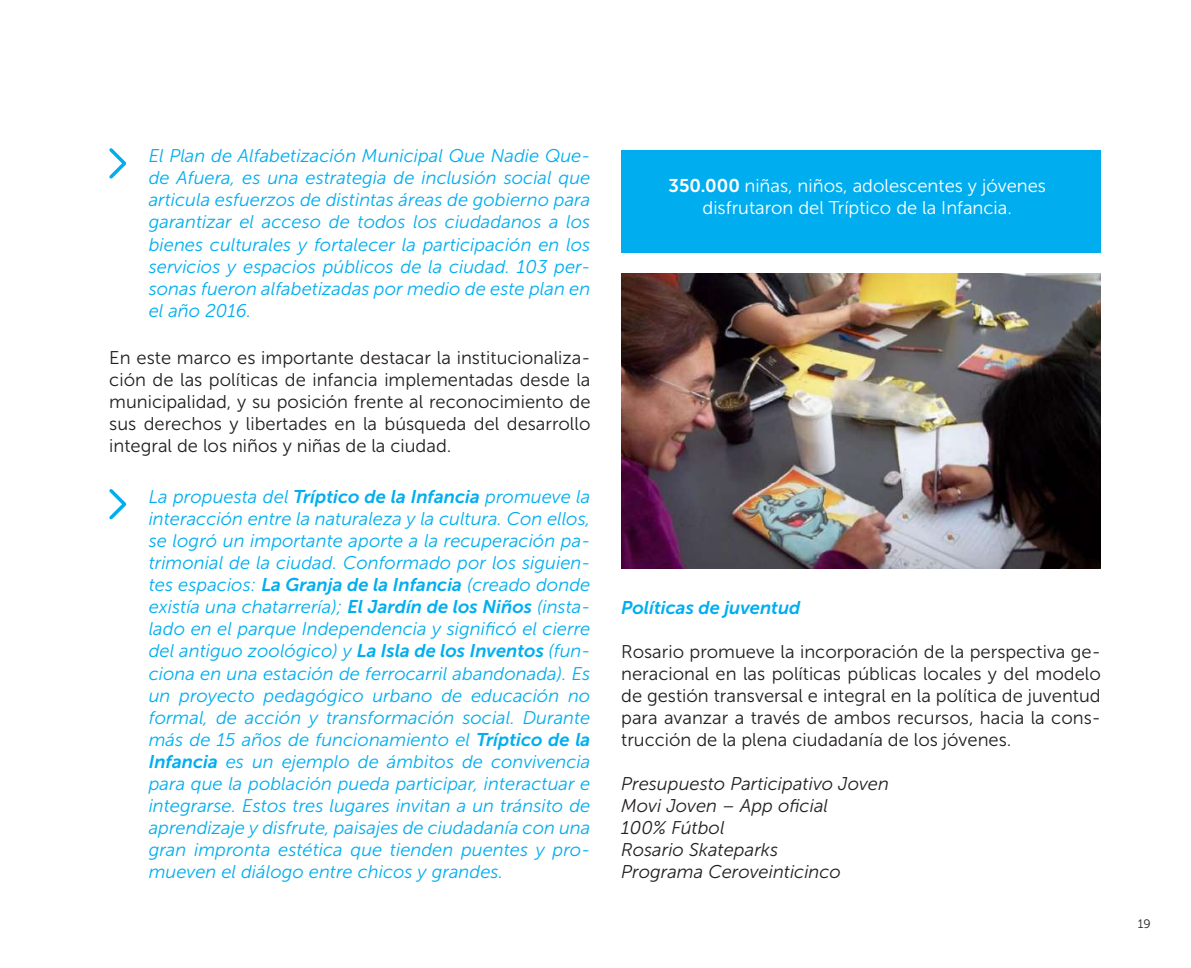
<style>
.page{position:relative;width:1191px;height:968px;background:#fff}
.page>*{position:absolute;margin:0;border:0;box-sizing:border-box;transform-origin:0 0}
.t1{font:italic 18.38px/22.1px "Museo Sans 300";color:#00aeef;text-align:justify}
.t2{font:18.38px/22.1px "Museo Sans 300";color:#231f20;text-align:justify}
.t3{font:italic 18.38px/22.1px "Museo Sans 300";color:#231f20}
.t4{font:18.38px/22.1px "Museo Sans 300";color:#fff;text-align:center}
.t5{font:italic 18.38px "Museo Sans 700";color:#00aeef}
.t6{font:12.25px "Museo Sans 300";color:#231f20}
.s1{font-family:"Museo Sans 700"}
</style>
<div class="page">
<svg style="left:109px;top:148px;width:18px;height:31px"></svg>
<svg style="left:109px;top:489px;width:18px;height:31px"></svg>
<div style="left:621px;top:150px;width:479px;height:102px;background:#00aeef"></div>
<img style="left:621px;top:273px;width:479px;height:295px">
<p class="t1" style="left:149px;top:145px;width:443px">El Plan de Alfabetización Municipal Que Nadie Que&shy;de Afuera, es una estrategia de inclusión social que articula esfuerzos de distintas áreas de gobierno para garantizar el acceso de todos los ciudadanos a los bienes culturales y fortalecer la participación en los servicios y espacios públicos de la ciudad. 103 per&shy;sonas fueron alfabetizadas por medio de este plan en el año 2016.</p>
<p class="t2" style="left:109px;top:346px;width:483px">En este marco es importante destacar la institucionaliza&shy;ción de las políticas de infancia implementadas desde la municipalidad, y su posición frente al reconocimiento de sus derechos y libertades en la búsqueda del desarrollo integral de los niños y niñas de la ciudad.</p>
<p class="t1" style="left:149px;top:485px;width:443px">La propuesta del <span class="s1">Tríptico de la Infancia</span> promueve la interacción entre la naturaleza y la cultura. Con ellos, se logró un importante aporte a la recuperación pa&shy;trimonial de la ciudad. Conformado por los siguien&shy;tes espacios: <span class="s1">La Granja de la Infancia</span> (creado donde existía una chatarrería); <span class="s1">El Jardín de los Niños</span> (insta&shy;lado en el parque Independencia y significó el cierre del antiguo zoológico) y <span class="s1">La Isla de los Inventos</span> (fun&shy;ciona en una estación de ferrocarril abandonada). Es un proyecto pedagógico urbano de educación no formal, de acción y transformación social. Durante más de 15 años de funcionamiento el <span class="s1">Tríptico de la Infancia</span> es un ejemplo de ámbitos de convivencia para que la población pueda participar, interactuar e integrarse. Estos tres lugares invitan a un tránsito de aprendizaje y disfrute, paisajes de ciudadanía con una gran impronta estética que tienden puentes y pro&shy;mueven el diálogo entre chicos y grandes.</p>
<p class="t4" style="left:668px;top:175px;width:379px"><span class="s1">350.000</span> niñas, niños, adolescentes y jóvenes disfrutaron del Tríptico de la Infancia.</p>
<p class="t5" style="left:621px;top:597px;width:181px">Políticas de juventud</p>
<p class="t2" style="left:621px;top:640px;width:481px">Rosario promueve la incorporación de la perspectiva ge&shy;neracional en las políticas públicas locales y del modelo de gestión transversal e integral en la política de juventud para avanzar a través de ambos recursos, hacia la cons&shy;trucción de la plena ciudadanía de los jóvenes.</p>
<p class="t3" style="left:621px;top:772px;width:269px">Presupuesto Participativo Joven<br>Movi Joven – App oficial<br>100% Fútbol<br>Rosario Skateparks<br>Programa Ceroveinticinco</p>
<p class="t6" style="left:1137px;top:916px;width:14px">19</p>
</div>
